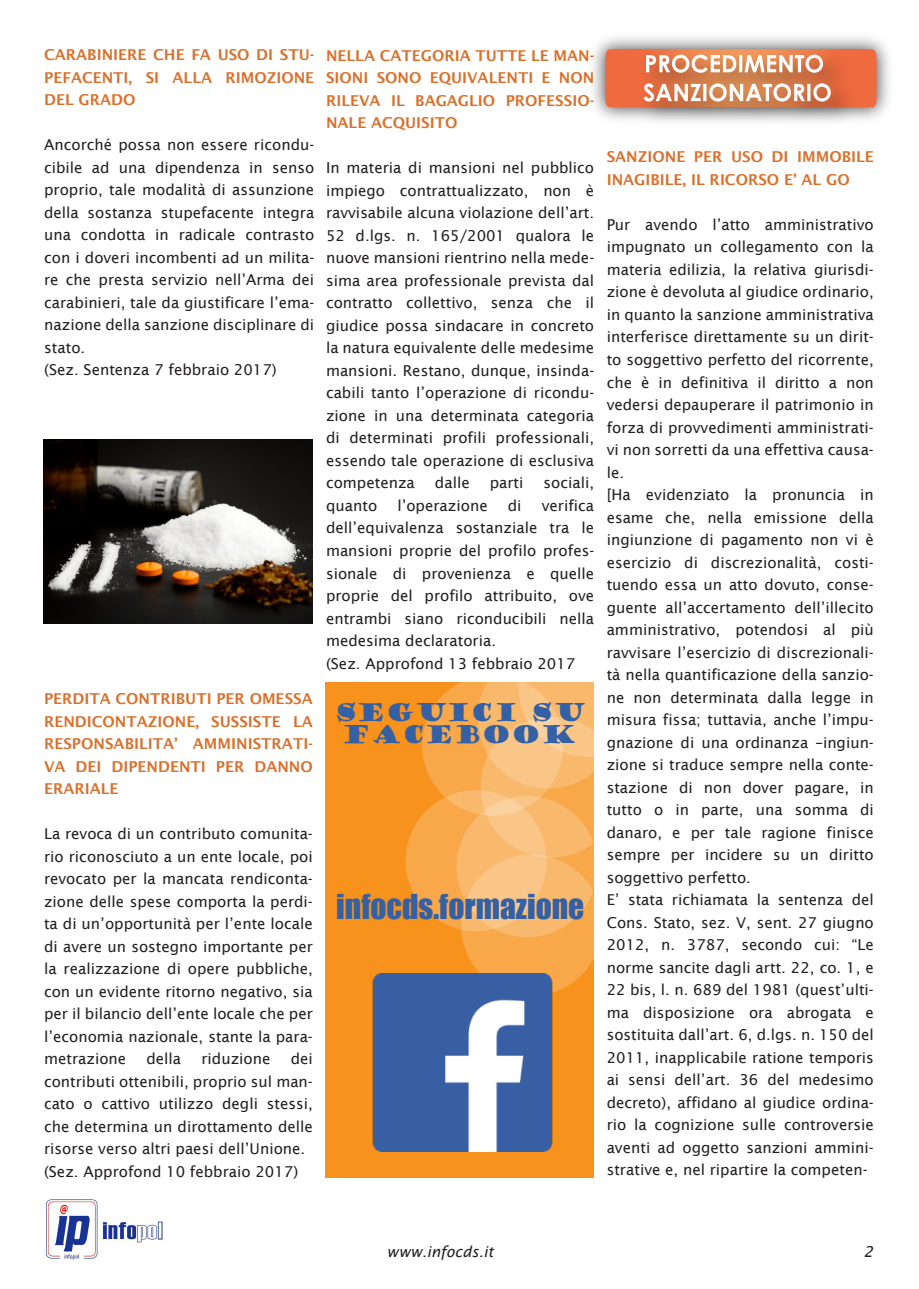
<style>
.page{position:relative;width:919px;height:1289px;background:#fff}
.page>*{position:absolute;margin:0;border:0;box-sizing:border-box;transform-origin:0 0}
.t1{font:31.5px "Impact";color:#3460a5}
.t2{font:24px/22.5px "Goudy Stout";color:#3460a5;text-align:center}
.t3{font:15px/22.5px "Lucida Sans";color:#231f20}
.t4{font:600 15px/22.5px "Lucida Sans";color:#d9712d;text-align:justify}
.t5{font:italic 15px "Lucida Sans";color:#231f20}
</style>
<div class="page">
<img style="left:46px;top:1199px;width:116px;height:60px">
<img style="left:44px;top:440px;width:269px;height:183px">
<img style="left:593px;top:37px;width:296px;height:83px">
<img style="left:631px;top:43px;width:233px;height:79px">
<svg style="left:605px;top:49px;width:271px;height:58px;background:#e48d67"></svg>
<div style="left:325px;top:682px;width:268px;height:495px;background:#f7931d"></div>
<svg style="left:480px;top:716px;width:141px;height:141px"></svg>
<svg style="left:422px;top:674px;width:141px;height:141px;background:#f8ac52"></svg>
<svg style="left:477px;top:647px;width:141px;height:141px;background:#fac587"></svg>
<svg style="left:456px;top:796px;width:141px;height:141px;background:#f8b86a"></svg>
<svg style="left:461px;top:854px;width:141px;height:141px;background:#f8b15d"></svg>
<svg style="left:405px;top:790px;width:141px;height:141px;background:#f9b76a"></svg>
<svg style="left:518px;top:616px;width:141px;height:141px"></svg>
<img style="left:372px;top:973px;width:222px;height:178px">
<p class="t4" style="left:44px;top:43px;width:272px">CARABINIERE CHE FA USO DI STU-PEFACENTI, SI ALLA RIMOZIONE DEL GRADO</p>
<p class="t3" style="left:44px;top:133px;width:272px">Ancorché possa non essere ricondu&shy;cibile ad una dipendenza in senso proprio, tale modalità di assunzione della sostanza stupefacente integra una condotta in radicale contrasto con i doveri incombenti ad un milita&shy;re che presta servizio nell’Arma dei carabinieri, tale da giustificare l’ema&shy;nazione della sanzione disciplinare di stato.<br>(Sez. Sentenza 7 febbraio 2017)</p>
<p class="t4" style="left:44px;top:687px;width:270px">PERDITA CONTRIBUTI PER OMESSA RENDICONTAZIONE, SUSSISTE LA RESPONSABILITA’ AMMINISTRATI-VA DEI DIPENDENTI PER DANNO ERARIALE</p>
<p class="t3" style="left:44px;top:822px;width:270px;text-align:justify">La revoca di un contributo comunita&shy;rio riconosciuto a un ente locale, poi revocato per la mancata rendiconta&shy;zione delle spese comporta la perdi&shy;ta di un’opportunità per l’ente locale di avere un sostegno importante per la realizzazione di opere pubbliche, con un evidente ritorno negativo, sia per il bilancio dell’ente locale che per l’economia nazionale, stante la para&shy;metrazione</p>
<p class="t3" style="left:44px;top:1047px;width:270px;text-indent:247px">dei contributi ottenibili, proprio sul man&shy;cato o cattivo utilizzo degli stessi, che determina un dirottamento delle risorse verso altri paesi dell’Unione. (Sez. Approfond 10 febbraio 2017)</p>
<p class="t3" style="left:146px;top:1047px;width:36px">della</p>
<p class="t3" style="left:201px;top:1047px;width:71px">riduzione</p>
<p class="t4" style="left:326px;top:44px;width:270px">NELLA CATEGORIA TUTTE LE MAN-SIONI SONO EQUIVALENTI E NON RILEVA IL BAGAGLIO PROFESSIO-NALE ACQUISITO</p>
<p class="t3" style="left:326px;top:157px;width:270px;text-align:justify">In materia di mansioni nel pubblico impiego contrattualizzato, non è ravvisabile alcuna violazione dell’art.<br>52 d.lgs. n. 165/2001 qualora le nuove mansioni rientrino nella mede&shy;sima area professionale prevista dal contratto collettivo, senza che il giudice possa sindacare in concreto la natura equivalente delle medesime mansioni. Restano, dunque, insinda&shy;cabili tanto l’operazione di ricondu&shy;zione in una determinata categoria di determinati profili professionali, essendo tale operazione di esclusiva competenza</p>
<p class="t3" style="left:435px;top:472px;width:36px">dalle</p>
<p class="t3" style="left:489px;top:472px;width:35px">parti</p>
<p class="t3" style="left:543px;top:472px;width:52px">sociali,</p>
<p class="t3" style="left:326px;top:494px;width:270px;text-indent:216px">verifica dell’equivalenza sostanziale tra le mansioni proprie del profilo profes&shy;sionale di provenienza e quelle proprie del profilo attribuito, ove entrambi siano riconducibili nella medesima declaratoria.<br>(Sez. Approfond 13 febbraio 2017</p>
<h2 class="t2" style="left:334px;top:701px;width:252px">SEGUICI SU<br>FACEBOOK</h2>
<p class="t3" style="left:326px;top:494px;width:53px">quanto</p>
<p class="t3" style="left:397px;top:494px;width:92px">l’operazione</p>
<p class="t3" style="left:508px;top:494px;width:15px">di</p>
<h1 class="t1" style="left:336px;top:881px;width:249px">infocds.formazione</h1>
<p class="t4" style="left:606px;top:146px;width:269px">SANZIONE PER USO DI IMMOBILE<br>INAGIBILE, IL RICORSO E’ AL GO</p>
<p class="t3" style="left:606px;top:213px;width:269px">Pur avendo l’atto amministrativo impugnato un collegamento con la materia edilizia, la relativa giurisdi&shy;zione è devoluta al giudice ordinario, in quanto la sanzione amministrativa interferisce direttamente su un dirit&shy;to soggettivo perfetto del ricorrente, che è in definitiva il diritto a non vedersi depauperare il patrimonio in forza di provvedimenti amministrati&shy;vi non sorretti da una effettiva causa&shy;le.<br>[Ha evidenziato la pronuncia in esame che, nella emissione della ingiunzione di pagamento non vi è esercizio di discrezionalità, costi&shy;tuendo essa un atto dovuto, conse&shy;guente all’accertamento dell’illecito amministrativo, potendosi al più ravvisare l’esercizio di discrezionali&shy;tà nella quantificazione della sanzio&shy;ne non determinata dalla legge in misura fissa; tuttavia, anche l’impu&shy;gnazione di una ordinanza –ingiun&shy;zione si traduce sempre nella conte&shy;stazione di non dover pagare, in tutto o in parte, una somma di danaro, e per tale ragione finisce sempre per incidere su un diritto soggettivo perfetto.<br>E’ stata richiamata la sentenza del Cons. Stato, sez. V, sent. 27 giugno 2012, n. 3787, secondo cui: “Le norme sancite dagli artt. 22, co. 1, e 22 bis, l. n. 689 del 1981 (quest’ulti&shy;ma disposizione ora abrogata e sostituita dall’art. 6, d.lgs. n. 150 del 2011, inapplicabile ratione temporis ai sensi dell’art. 36 del medesimo decreto), affidano al giudice ordina&shy;rio la cognizione sulle controversie aventi ad oggetto sanzioni ammini&shy;strative e, nel ripartire la competen-</p>
<p class="t5" style="left:387px;top:1242px;width:108px">www.infocds.it</p>
<p class="t5" style="left:863px;top:1242px;width:11px">2</p>
</div>
